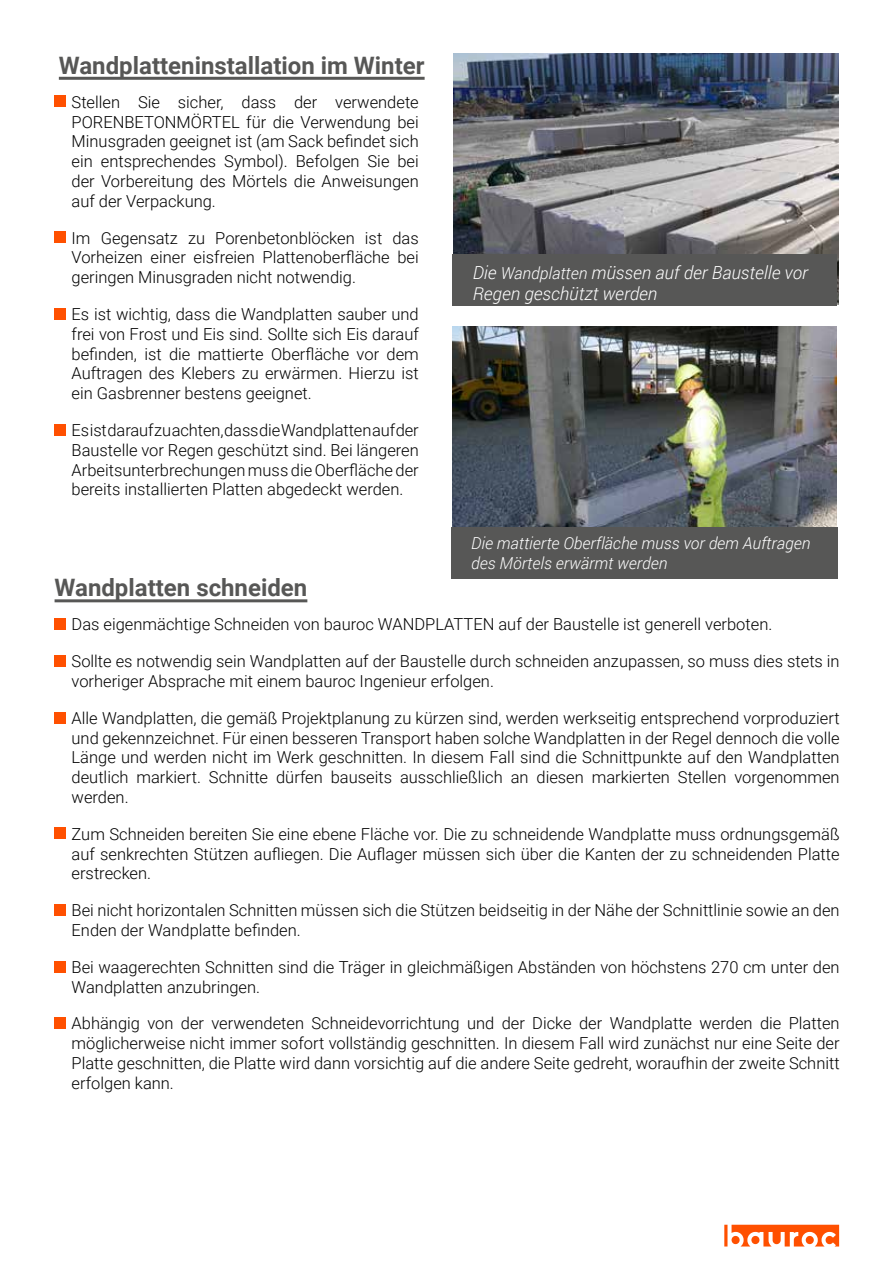
<style>
.page{position:relative;width:893px;height:1263px;background:#fff}
.page>*{position:absolute;margin:0;border:0;box-sizing:border-box;transform-origin:0 0}
.t1{font:700 24px "Roboto";color:#575756}
.t2{font:italic 300 18px/21.6px "Roboto";color:#fff}
.t3{font:300 16.5px/19.8px "Roboto";color:#000;text-align:justify}
.t4{font:italic 300 16.5px/19.8px "Roboto";color:#fff}
.s1{font-size:16.5px}
</style>
<div class="page">
<svg style="left:724px;top:1225px;width:115px;height:21px"></svg>
<hr style="left:59px;top:77px;width:366px;height:3px;background:#575756">
<div style="left:54px;top:424px;width:11px;height:12px;background:#ff5000"></div>
<div style="left:54px;top:308px;width:11px;height:12px;background:#ff5000"></div>
<div style="left:54px;top:231px;width:11px;height:12px;background:#ff5000"></div>
<div style="left:54px;top:95px;width:11px;height:12px;background:#ff5000"></div>
<hr style="left:55px;top:599px;width:252px;height:3px;background:#575756">
<div style="left:55px;top:656px;width:11px;height:11px;background:#ff5000"></div>
<div style="left:55px;top:827px;width:11px;height:11px;background:#ff5000"></div>
<div style="left:55px;top:961px;width:11px;height:12px;background:#ff5000"></div>
<div style="left:55px;top:904px;width:11px;height:12px;background:#ff5000"></div>
<div style="left:55px;top:1017px;width:11px;height:12px;background:#ff5000"></div>
<div style="left:55px;top:618px;width:11px;height:11px;background:#ff5000"></div>
<div style="left:55px;top:712px;width:11px;height:11px;background:#ff5000"></div>
<img style="left:453px;top:53px;width:385px;height:251px">
<div style="left:453px;top:255px;width:384px;height:51px;background:#575756"></div>
<img style="left:452px;top:326px;width:385px;height:201px">
<div style="left:451px;top:527px;width:387px;height:51px;background:#575756"></div>
<h1 class="t1" style="left:59px;top:48px;width:367px">Wandplatteninstallation im Winter</h1>
<p class="t3" style="left:72px;top:91px;width:349px">Stellen Sie sicher, dass der verwendete PORENBETONMÖRTEL für die Verwendung bei Minusgraden geeignet ist (am Sack befindet sich ein entsprechendes Symbol). Befolgen Sie bei der Vorbereitung des Mörtels die Anweisungen auf der Verpackung.</p>
<p class="t3" style="left:72px;top:227px;width:349px">Im Gegensatz zu Porenbetonblöcken ist das Vorheizen einer eisfreien Plattenoberfläche bei geringen Minusgraden nicht notwendig.</p>
<p class="t3" style="left:72px;top:304px;width:349px">Es ist wichtig, dass die Wandplatten sauber und frei von Frost und Eis sind. Sollte sich Eis darauf befinden, ist die mattierte Oberfläche vor dem Auftragen des Klebers zu erwärmen. Hierzu ist ein Gasbrenner bestens geeignet.</p>
<p class="t3" style="left:72px;top:420px;width:349px">Es ist darauf zu achten, dass die Wandplatten auf der Baustelle vor Regen geschützt sind. Bei längeren Arbeitsunterbrechungen muss die Oberfläche der bereits installierten Platten abgedeckt werden.</p>
<h1 class="t1" style="left:55px;top:571px;width:254px">Wandplatten schneiden</h1>
<p class="t2" style="left:473px;top:261px;width:337px">Die <span class="s1">Wandplatten</span> müssen auf der Baustelle vor<br>Regen geschützt werden</p>
<p class="t4" style="left:471px;top:532px;width:340px">Die mattierte Oberfläche muss vor dem Auftragen des Mörtels erwärmt werden</p>
<p class="t3" style="left:72px;top:614px;width:702px">Das eigenmächtige Schneiden von bauroc WANDPLATTEN auf der Baustelle ist generell verboten.</p>
<p class="t3" style="left:72px;top:651px;width:770px">Sollte es notwendig sein Wandplatten auf der Baustelle durch schneiden anzupassen, so muss dies stets in vorheriger Absprache mit einem bauroc Ingenieur erfolgen.</p>
<p class="t3" style="left:72px;top:707px;width:770px">Alle Wandplatten, die gemäß Projektplanung zu kürzen sind, werden werkseitig entsprechend vorproduziert und gekennzeichnet. Für einen besseren Transport haben solche Wandplatten in der Regel dennoch die volle Länge und werden nicht im Werk geschnitten. In diesem Fall sind die Schnittpunkte auf den Wandplatten deutlich markiert. Schnitte dürfen bauseits ausschließlich an diesen markierten Stellen vorgenommen werden.</p>
<p class="t3" style="left:72px;top:823px;width:770px">Zum Schneiden bereiten Sie eine ebene Fläche vor. Die zu schneidende Wandplatte muss ordnungsgemäß auf senkrechten Stützen aufliegen. Die Auflager müssen sich über die Kanten der zu schneidenden Platte erstrecken.</p>
<p class="t3" style="left:72px;top:900px;width:770px">Bei nicht horizontalen Schnitten müssen sich die Stützen beidseitig in der Nähe der Schnittlinie sowie an den<br>Enden der Wandplatte befinden.</p>
<p class="t3" style="left:72px;top:956px;width:770px">Bei waagerechten Schnitten sind die Träger in gleichmäßigen Abständen von höchstens 270 cm unter den<br>Wandplatten anzubringen.</p>
<p class="t3" style="left:72px;top:1013px;width:770px">Abhängig von der verwendeten Schneidevorrichtung und der Dicke der Wandplatte werden die Platten möglicherweise nicht immer sofort vollständig geschnitten. In diesem Fall wird zunächst nur eine Seite der Platte geschnitten, die Platte wird dann vorsichtig auf die andere Seite gedreht, woraufhin der zweite Schnitt erfolgen kann.</p>
</div>
